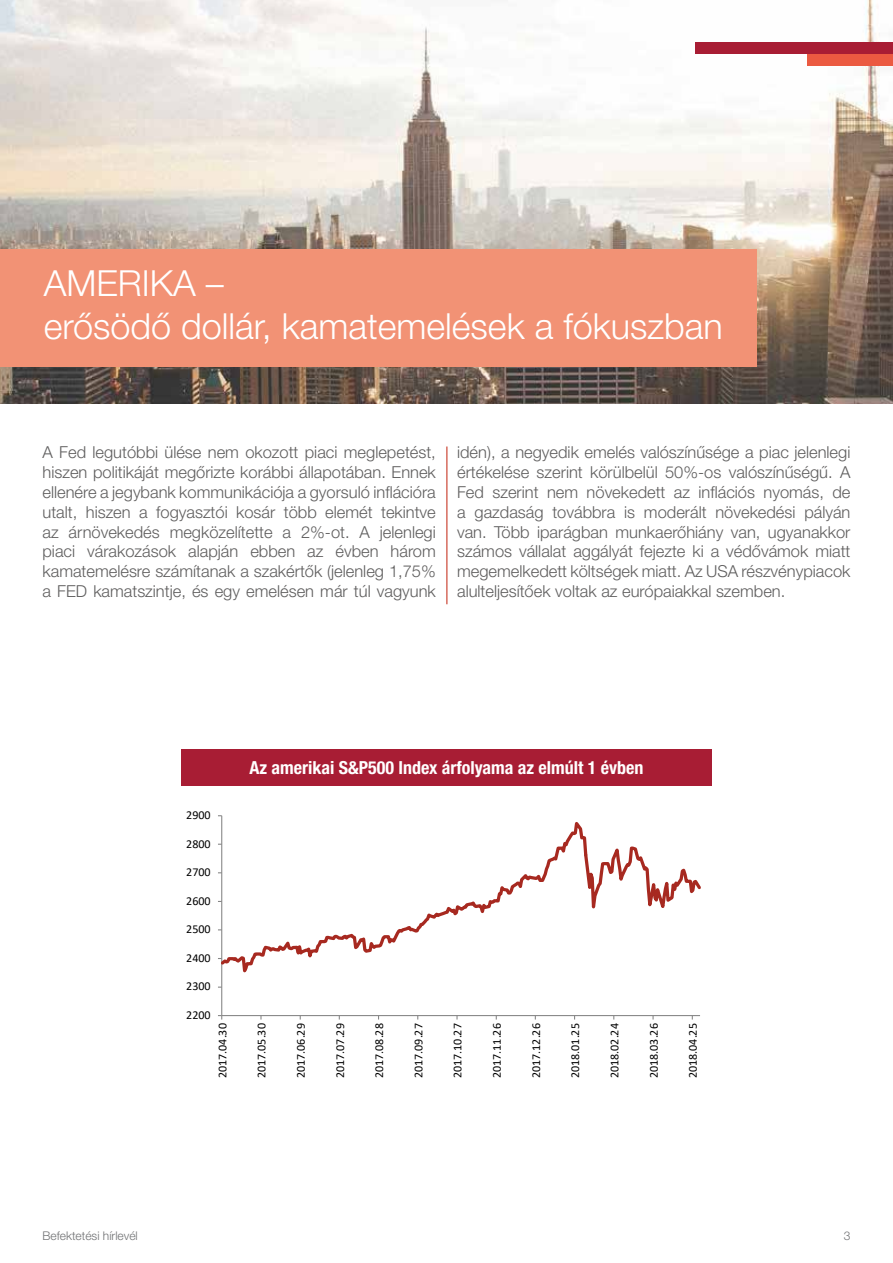
<style>
.page{position:relative;width:893px;height:1263px;background:#fff}
.page>*{position:absolute;margin:0;border:0;box-sizing:border-box;transform-origin:0 0}
.t1{font:300 36px/43.2px "Helvetica Neue LT Pro";color:#fff}
.t2{font:700 condensed 18px "Helvetica Neue LT Pro";color:#fff}
.t3{font:300 16.5px/19.8px "Helvetica Neue LT Pro";color:#5f5e5e;text-align:justify}
.t4{font:12px "Calibri";color:#000}
.t5{font:300 12px "Helvetica Neue LT Pro";color:#707173}
</style>
<div class="page">
<img style="left:0;top:0;width:893px;height:404px">
<hr style="left:446px;top:446px;width:1px;height:158px;background:#c1210d">
<div style="left:695px;top:43px;width:198px;height:11px;background:#a81d34"></div>
<div style="left:808px;top:54px;width:85px;height:12px;background:#eb5a41"></div>
<div style="left:181px;top:749px;width:531px;height:36px;background:#a81d34"></div>
<svg style="left:218px;top:815px;width:483px;height:205px"></svg>
<div style="left:0;top:249px;width:757px;height:117px;background:#f29275"></div>
<h1 class="t1" style="left:44px;top:261px;width:680px">AMERIKA –<br>erősödő dollár, kamatemelések a fókuszban</h1>
<p class="t3" style="left:43px;top:442px;width:395px">A Fed legutóbbi ülése nem okozott piaci meglepetést, hiszen politikáját megőrizte korábbi állapotában. Ennek ellenére a jegybank kommunikációja a gyorsuló inflációra utalt, hiszen a fogyasztói kosár több elemét tekintve az árnövekedés megközelítette a 2%-ot. A jelenlegi piaci várakozások alapján ebben az évben három kamatemelésre számítanak a szakértők (jelenleg 1,75% a FED kamatszintje, és egy emelésen már túl vagyunk</p>
<p class="t3" style="left:457px;top:442px;width:395px">idén), a negyedik emelés valószínűsége a piac jelenlegi értékelése szerint körülbelül 50%-os valószínűségű. A Fed szerint nem növekedett az inflációs nyomás, de a gazdaság továbbra is moderált növekedési pályán van. Több iparágban munkaerőhiány van, ugyanakkor számos vállalat aggályát fejezte ki a védővámok miatt megemelkedett költségek miatt. Az USA részvénypiacok alulteljesítőek voltak az európaiakkal szemben.</p>
<p class="t2" style="left:250px;top:756px;width:395px">Az amerikai S&amp;P500 Index árfolyama az elmúlt 1 évben</p>
<p class="t4" style="left:186px;top:807px;width:26px">2900</p>
<p class="t4" style="left:186px;top:835px;width:26px">2800</p>
<p class="t4" style="left:186px;top:864px;width:26px">2700</p>
<p class="t4" style="left:186px;top:892px;width:26px">2600</p>
<p class="t4" style="left:186px;top:921px;width:26px">2500</p>
<p class="t4" style="left:186px;top:949px;width:26px">2400</p>
<p class="t4" style="left:186px;top:978px;width:26px">2300</p>
<p class="t4" style="left:186px;top:1007px;width:26px">2200</p>
<p class="t4" style="left:214px;top:1078px;width:56px;rotate:-90deg">2017.04.30</p>
<p class="t4" style="left:253px;top:1078px;width:56px;rotate:-90deg">2017.05.30</p>
<p class="t4" style="left:292px;top:1078px;width:56px;rotate:-90deg">2017.06.29</p>
<p class="t4" style="left:332px;top:1078px;width:56px;rotate:-90deg">2017.07.29</p>
<p class="t4" style="left:371px;top:1078px;width:56px;rotate:-90deg">2017.08.28</p>
<p class="t4" style="left:410px;top:1078px;width:56px;rotate:-90deg">2017.09.27</p>
<p class="t4" style="left:449px;top:1078px;width:56px;rotate:-90deg">2017.10.27</p>
<p class="t4" style="left:489px;top:1078px;width:56px;rotate:-90deg">2017.11.26</p>
<p class="t4" style="left:528px;top:1078px;width:56px;rotate:-90deg">2017.12.26</p>
<p class="t4" style="left:567px;top:1078px;width:56px;rotate:-90deg">2018.01.25</p>
<p class="t4" style="left:606px;top:1078px;width:56px;rotate:-90deg">2018.02.24</p>
<p class="t4" style="left:645px;top:1078px;width:56px;rotate:-90deg">2018.03.26</p>
<p class="t4" style="left:685px;top:1078px;width:56px;rotate:-90deg">2018.04.25</p>
<p class="t5" style="left:43px;top:1228px;width:97px">Befektetési hírlevél</p>
<p class="t5" style="left:844px;top:1228px;width:8px">3</p>
</div>
